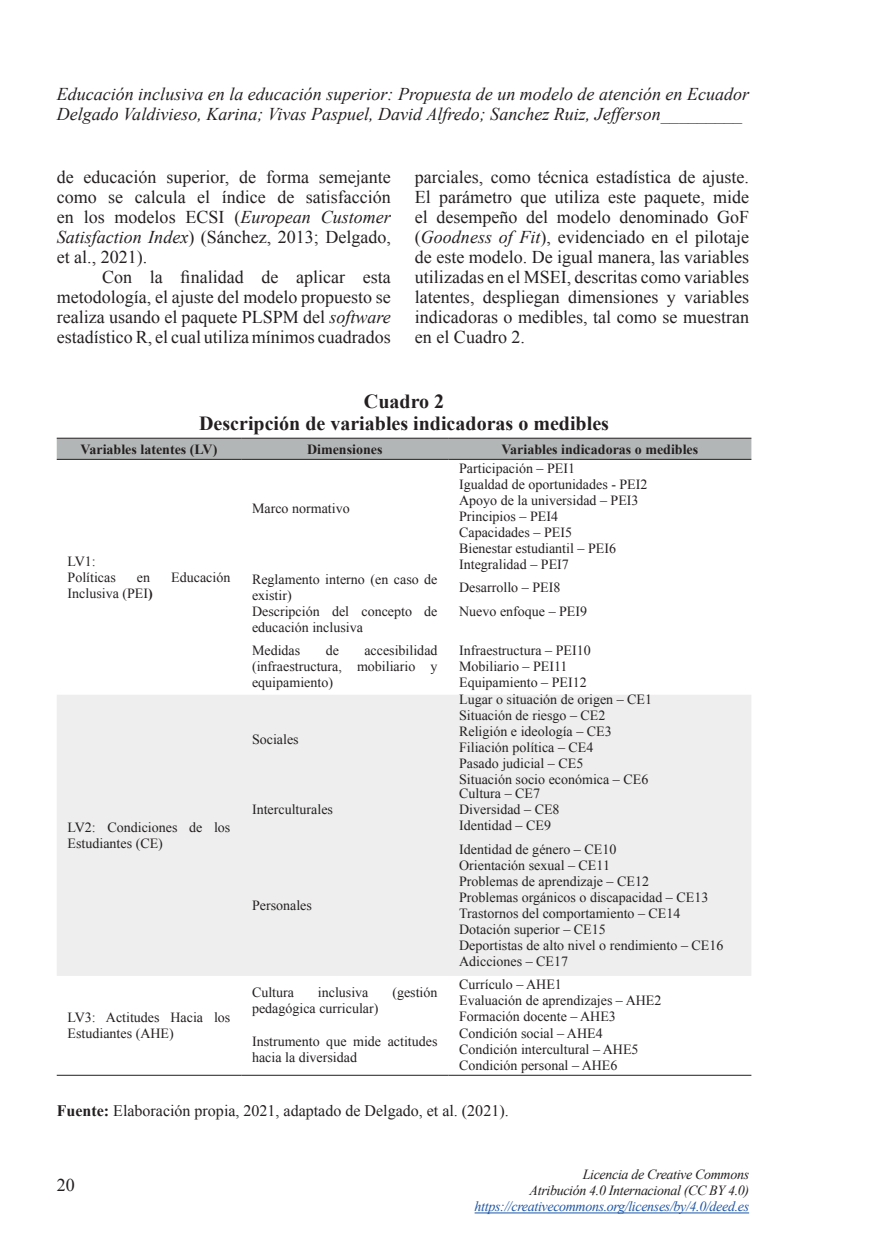
<style>
.page{position:relative;width:874px;height:1259px;background:#fff}
.page>*{position:absolute;margin:0;border:0;box-sizing:border-box;transform-origin:0 0}
.t1{font:700 20px/22px "Times New Roman";color:#231f20;text-align:center}
.t2{font:18px/20px "Times New Roman";color:#231f20;text-align:justify}
.t3{font:italic 18px/20px "Times New Roman";color:#231f20}
.t4{font:16px "Times New Roman";color:#231f20}
.t5{font:14px/16px "Times New Roman";color:#231f20}
.t6{font:700 14px "Times New Roman";color:#231f20}
.t7{font:italic 14px/16px "Times New Roman";letter-spacing:-.025em;color:#231f20;text-align:right}
.t8{font:italic 14px "Times New Roman";letter-spacing:-.025em;color:#1e56a6}
.s1{font-style:italic}
.s2{font-weight:700}
</style>
<div class="page">
<hr style="left:474px;top:1212px;width:274px;height:1px;background:#1e56a6">
<div style="left:57px;top:439px;width:694px;height:20px;background:#b3b6b6"></div>
<div style="left:57px;top:695px;width:694px;height:281px;background:#edeeed"></div>
<hr style="left:57px;top:438px;width:184px;height:1px;background:#231f20">
<hr style="left:241px;top:438px;width:207px;height:1px;background:#231f20">
<hr style="left:448px;top:438px;width:303px;height:1px;background:#231f20">
<hr style="left:57px;top:459px;width:184px;height:1px;background:#231f20">
<hr style="left:241px;top:459px;width:207px;height:1px;background:#231f20">
<hr style="left:448px;top:459px;width:303px;height:1px;background:#231f20">
<hr style="left:57px;top:1074px;width:184px;height:1px;background:#231f20">
<hr style="left:241px;top:1074px;width:207px;height:1px;background:#231f20">
<hr style="left:448px;top:1074px;width:303px;height:1px;background:#231f20">
<p class="t3" style="left:57px;top:84px;width:693px">Educación inclusiva en la educación superior: Propuesta de un modelo de atención en Ecuador<br>Delgado Valdivieso, Karina; Vivas Paspuel, David Alfredo; Sanchez Ruiz, Jefferson_________</p>
<p class="t2" style="left:57px;top:166px;width:335px">de educación superior, de forma semejante como se calcula el índice de satisfacción en los modelos ECSI (<span class="s1">European Customer Satisfaction Index</span>) (Sánchez, 2013; Delgado, et al., 2021).</p>
<p class="t2" style="left:57px;top:266px;width:335px;text-indent:45px">Con la finalidad de aplicar esta metodología, el ajuste del modelo propuesto se realiza usando el paquete PLSPM del <span class="s1">software </span>estadístico R, el cual utiliza mínimos cuadrados</p>
<p class="t2" style="left:415px;top:166px;width:335px">parciales, como técnica estadística de ajuste.<br>El parámetro que utiliza este paquete, mide el desempeño del modelo denominado GoF (<span class="s1">Goodness of Fit</span>), evidenciado en el pilotaje de este modelo. De igual manera, las variables utilizadas en el MSEI, descritas como variables latentes, despliegan dimensiones y variables indicadoras o medibles, tal como se muestran en el Cuadro 2.</p>
<h1 class="t1" style="left:199px;top:389px;width:411px">Cuadro 2<br>Descripción de variables indicadoras o medibles</h1>
<p class="t6" style="left:81px;top:439px;width:138px">Variables latentes (LV)</p>
<p class="t6" style="left:307px;top:439px;width:77px">Dimensiones</p>
<p class="t6" style="left:501px;top:439px;width:198px">Variables indicadoras o medibles</p>
<p class="t5" style="left:67px;top:553px;width:50px">LV1:<br>Políticas</p>
<p class="t5" style="left:137px;top:569px;width:15px">en</p>
<p class="t5" style="left:171px;top:569px;width:61px">Educación</p>
<p class="t5" style="left:67px;top:585px;width:87px">Inclusiva (PEI<span class="s2">)</span></p>
<p class="t5" style="left:67px;top:819px;width:164px">LV2: Condiciones de los<br>Estudiantes (CE)</p>
<p class="t5" style="left:459px;top:460px;width:190px">Participación – PEI1<br>Igualdad de oportunidades - PEI2<br>Apoyo de la universidad – PEI3<br>Principios – PEI4<br>Capacidades – PEI5<br>Bienestar estudiantil – PEI6<br>Integralidad – PEI7</p>
<p class="t5" style="left:252px;top:500px;width:99px">Marco normativo</p>
<p class="t5" style="left:252px;top:570px;width:187px">Reglamento interno (en caso de existir)</p>
<p class="t5" style="left:459px;top:579px;width:103px">Desarrollo – PEI8</p>
<p class="t5" style="left:252px;top:603px;width:187px">Descripción del concepto de educación inclusiva</p>
<p class="t5" style="left:459px;top:603px;width:129px">Nuevo enfoque – PEI9</p>
<p class="t5" style="left:252px;top:642px;width:50px">Medidas</p>
<p class="t5" style="left:325px;top:642px;width:15px">de</p>
<p class="t5" style="left:252px;top:642px;width:187px;text-align:justify;text-indent:112px">accesibilidad (infraestructura, mobiliario y equipamiento)</p>
<p class="t5" style="left:459px;top:642px;width:133px">Infraestructura – PEI10<br>Mobiliario – PEI11<br>Equipamiento – PEI12</p>
<p class="t5" style="left:252px;top:731px;width:48px">Sociales</p>
<p class="t5" style="left:252px;top:801px;width:82px">Interculturales</p>
<p class="t5" style="left:252px;top:897px;width:61px">Personales</p>
<p class="t5" style="left:459px;top:691px;width:194px">Lugar o situación de origen – CE1<br>Situación de riesgo – CE2<br>Religión e ideología – CE3<br>Filiación política – CE4<br>Pasado judicial – CE5<br>Situación socio económica – CE6</p>
<p class="t5" style="left:459px;top:785px;width:102px">Cultura – CE7<br>Diversidad – CE8<br>Identidad – CE9</p>
<p class="t5" style="left:459px;top:841px;width:266px">Identidad de género – CE10<br>Orientación sexual – CE11<br>Problemas de aprendizaje – CE12<br>Problemas orgánicos o discapacidad – CE13<br>Trastornos del comportamiento – CE14<br>Dotación superior – CE15<br>Deportistas de alto nivel o rendimiento – CE16<br>Adicciones – CE17</p>
<p class="t5" style="left:459px;top:976px;width:204px">Currículo – AHE1<br>Evaluación de aprendizajes – AHE2<br>Formación docente – AHE3</p>
<p class="t5" style="left:252px;top:984px;width:43px">Cultura</p>
<p class="t5" style="left:318px;top:984px;width:52px">inclusiva</p>
<p class="t5" style="left:392px;top:984px;width:47px">(gestión</p>
<p class="t5" style="left:252px;top:1000px;width:128px">pedagógica curricular)</p>
<p class="t5" style="left:67px;top:1009px;width:164px">LV3: Actitudes Hacia los<br>Estudiantes (AHE)</p>
<p class="t5" style="left:252px;top:1033px;width:187px">Instrumento que mide actitudes hacia la diversidad</p>
<p class="t5" style="left:459px;top:1025px;width:181px">Condición social – AHE4<br>Condición intercultural – AHE5<br>Condición personal – AHE6</p>
<p class="t4" style="left:57px;top:1099px;width:453px"><span class="s2">Fuente:</span> Elaboración propia, 2021, adaptado de Delgado, et al. (2021).</p>
<p class="t2" style="left:57px;top:1175px;width:19px">20</p>
<p class="t7" style="left:529px;top:1166px;width:221px">Licencia de Creative Commons<br>Atribución 4.0 Internacional (CC BY 4.0)</p>
<p class="t8" style="left:474px;top:1197px;width:276px">https://creativecommons.org/licenses/by/4.0/deed.es</p>
</div>
